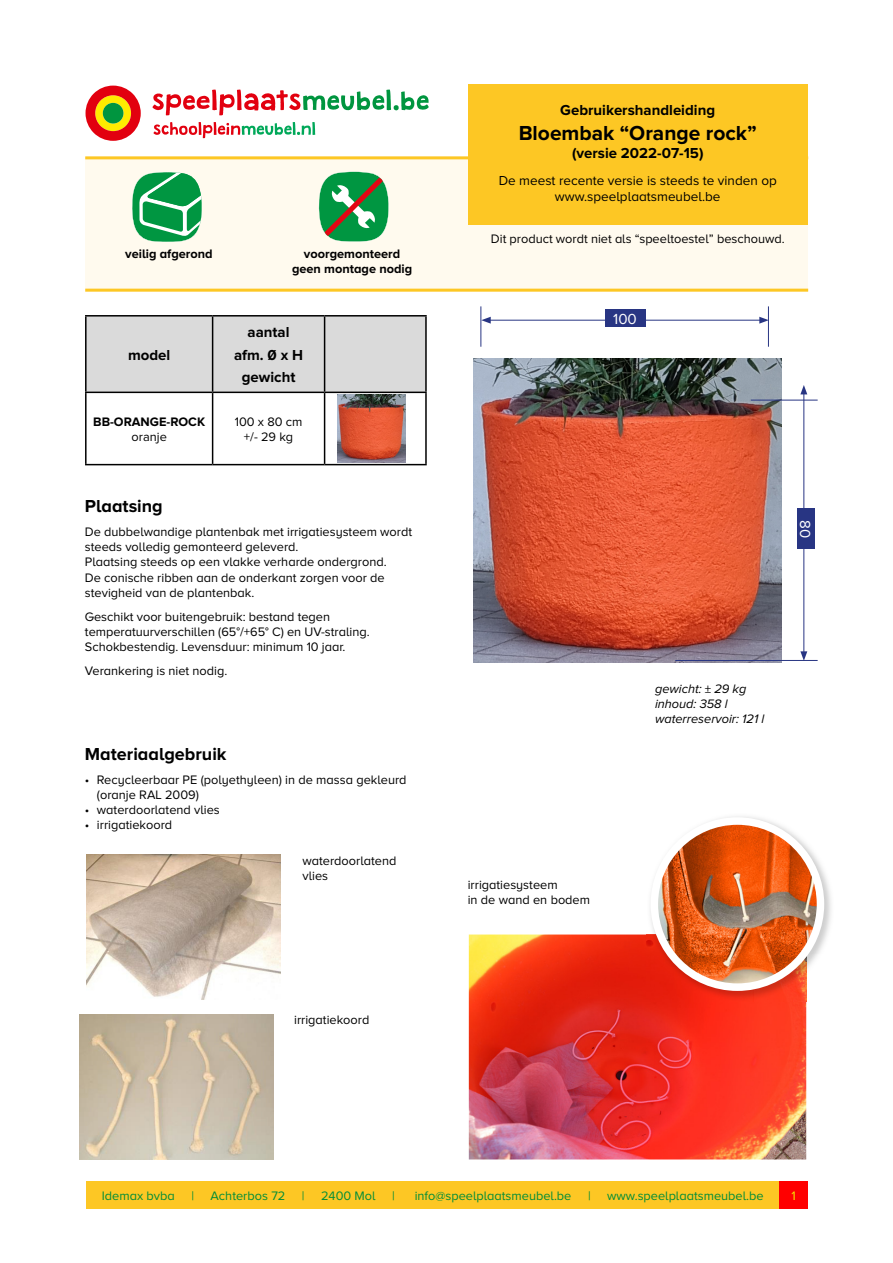
<style>
.page{position:relative;width:893px;height:1263px;background:#fff}
.page>*{position:absolute;margin:0;border:0;box-sizing:border-box;transform-origin:0 0}
.t1{font:700 21px "Proxima Nova";color:#000}
.t2{font:700 18px "Proxima Nova A";color:#000}
.t3{font:15.15px "Proxima Nova A";color:#fff}
.t4{font:700 15px/22.5px "Proxima Nova";color:#000;text-align:center}
.t5{font:13.5px/16.2px "Proxima Nova A";color:#000;text-align:center}
.t6{font:12.75px/15.3px "Proxima Nova A";color:#000}
.t7{font:12.75px "Proxima Nova A";color:#018d38}
.t8{font:700 12.75px/15.3px "Proxima Nova A";color:#000;text-align:center}
.t9{font:italic 12.75px/15.3px "Proxima Nova";color:#000}
.t10{font:12.75px/15.3px "Proxima Nova";color:#000;text-align:center}
.t11{font:700 12.75px "Proxima Nova";color:#000}
.t12{font:12.75px "Proxima Nova A";color:#f2e600}
.s1{font-family:"Proxima Nova A";font-style:normal}
</style>
<div class="page">
<img style="left:87px;top:854px;width:194px;height:146px">
<img style="left:80px;top:1014px;width:194px;height:145px">
<img style="left:469px;top:934px;width:337px;height:225px">
<img style="left:650px;top:816px;width:181px;height:135px">
<img style="left:806px;top:986px;width:1px;height:15px">
<img style="left:646px;top:934px;width:160px;height:67px">
<img style="left:654px;top:821px;width:166px;height:165px">
<div style="left:651px;top:817px;width:173px;height:174px;border:8px solid #fff;border-radius:50%"></div>
<img style="left:473px;top:358px;width:308px;height:304px">
<div style="left:86px;top:1181px;width:693px;height:28px;background:#fdc724"></div>
<div style="left:779px;top:1181px;width:29px;height:28px;background:#f00"></div>
<div style="left:85px;top:157px;width:723px;height:135px;background:#fffaee"></div>
<hr style="left:85px;top:289px;width:723px;height:3px;background:#fdc724">
<hr style="left:85px;top:156px;width:723px;height:3px;background:#fdc724">
<div style="left:468px;top:84px;width:340px;height:140px;background:#fdc724"></div>
<svg style="left:132px;top:172px;width:70px;height:70px;background:#48b274"></svg>
<svg style="left:318px;top:172px;width:71px;height:70px;background:#50a369"></svg>
<div style="left:87px;top:317px;width:338px;height:75px;background:#dadada"></div>
<hr style="left:85px;top:315px;width:128px;height:2px;background:#000">
<hr style="left:85px;top:317px;width:2px;height:75px;background:#000">
<hr style="left:213px;top:315px;width:112px;height:2px;background:#000">
<hr style="left:212px;top:317px;width:1px;height:75px;background:#000">
<hr style="left:325px;top:315px;width:102px;height:2px;background:#000">
<hr style="left:324px;top:317px;width:1px;height:75px;background:#000">
<hr style="left:425px;top:317px;width:2px;height:75px;background:#000">
<hr style="left:85px;top:392px;width:128px;height:1px;background:#000">
<hr style="left:85px;top:393px;width:2px;height:71px;background:#000">
<hr style="left:213px;top:392px;width:112px;height:1px;background:#000">
<hr style="left:212px;top:393px;width:1px;height:71px;background:#000">
<hr style="left:325px;top:392px;width:102px;height:1px;background:#000">
<hr style="left:324px;top:393px;width:1px;height:71px;background:#000">
<hr style="left:425px;top:393px;width:2px;height:71px;background:#000">
<hr style="left:85px;top:464px;width:128px;height:1px;background:#000">
<hr style="left:213px;top:464px;width:112px;height:1px;background:#000">
<hr style="left:325px;top:464px;width:102px;height:1px;background:#000">
<img style="left:337px;top:395px;width:68px;height:67px">
<hr style="left:480px;top:306px;width:1px;height:41px;background:#283583">
<hr style="left:768px;top:306px;width:1px;height:41px;background:#283583">
<hr style="left:488px;top:320px;width:274px;height:1px;background:#283583">
<svg style="left:481px;top:317px;width:10px;height:7px"></svg>
<svg style="left:759px;top:317px;width:9px;height:7px"></svg>
<hr style="left:751px;top:400px;width:67px;height:1px;background:#283583">
<hr style="left:675px;top:660px;width:143px;height:1px;background:#283583">
<hr style="left:803px;top:392px;width:1px;height:262px;background:#283583">
<svg style="left:800px;top:385px;width:7px;height:9px"></svg>
<svg style="left:800px;top:651px;width:7px;height:9px"></svg>
<svg style="left:153px;top:122px;width:162px;height:16px"></svg>
<svg style="left:152px;top:90px;width:277px;height:25px"></svg>
<svg style="left:85px;top:86px;width:56px;height:55px"></svg>
<div style="left:103px;top:103px;width:20px;height:21px;background:#00953f;border-radius:50%"></div>
<div style="left:605px;top:309px;width:40px;height:18px;background:#283583"></div>
<div style="left:797px;top:509px;width:18px;height:40px;background:#283583"></div>
<p class="t4" style="left:560px;top:99px;width:156px">Gebruikershandleiding</p>
<h1 class="t1" style="left:519px;top:121px;width:240px">Bloembak “Orange rock”</h1>
<p class="t4" style="left:572px;top:142px;width:133px">(versie 2022-07-15)</p>
<p class="t5" style="left:499px;top:172px;width:280px">De meest recente versie is steeds te vinden op www.speelplaatsmeubel.be</p>
<p class="t8" style="left:125px;top:246px;width:89px">veilig afgerond</p>
<p class="t8" style="left:292px;top:246px;width:122px">voorgemonteerd geen montage nodig</p>
<p class="t4" style="left:128px;top:344px;width:44px">model</p>
<p class="t11" style="left:93px;top:414px;width:113px">BB-ORANGE-ROCK</p>
<p class="t10" style="left:132px;top:429px;width:37px">oranje</p>
<p class="t4" style="left:234px;top:322px;width:71px">aantal afm. 0 x H gewicht</p>
<p class="t10" style="left:235px;top:414px;width:69px">100 x 80 cm +/- 29 kg</p>
<h2 class="t2" style="left:85px;top:496px;width:79px">Plaatsing</h2>
<p class="t6" style="left:85px;top:524px;width:329px">De dubbelwandige plantenbak met irrigatiesysteem wordt steeds volledig gemonteerd geleverd.<br>Plaatsing steeds op een vlakke verharde ondergrond.<br>De conische ribben aan de onderkant zorgen voor de stevigheid van de plantenbak.</p>
<p class="t6" style="left:85px;top:609px;width:286px">Geschikt voor buitengebruik: bestand tegen temperatuurverschillen (65°/+65° C) en UV-straling.<br>Schokbestendig. Levensduur: minimum 10 jaar.</p>
<p class="t6" style="left:85px;top:663px;width:144px">Verankering is niet nodig.</p>
<h2 class="t2" style="left:85px;top:743px;width:143px">Materiaalgebruik</h2>
<p class="t6" style="left:97px;top:771px;width:311px;text-indent:-12px">• Recycleerbaar PE (polyethyleen) in de massa gekleurd (oranje RAL 2009)</p>
<p class="t6" style="left:85px;top:802px;width:136px">• waterdoorlatend vlies</p>
<p class="t6" style="left:85px;top:817px;width:89px">• irrigatiekoord</p>
<p class="t6" style="left:302px;top:852px;width:96px">waterdoorlatend vlies</p>
<p class="t6" style="left:294px;top:1012px;width:77px">irrigatiekoord</p>
<p class="t6" style="left:491px;top:231px;width:295px">Dit product wordt niet als “speeltoestel” beschouwd.</p>
<p class="t3" style="left:613px;top:310px;width:25px">100</p>
<p class="t6" style="left:468px;top:877px;width:124px">irrigatiesysteem<br>in de wand en bodem</p>
<p class="t3" style="left:814px;top:520px;width:20px;rotate:90deg">80</p>
<p class="t9" style="left:655px;top:681px;width:111px">gewicht: <span class="s1">±</span> 29 kg inhoud: 358 l waterreservoir: 121 l</p>
<p class="t7" style="left:102px;top:1189px;width:74px">Idemax bvba</p>
<p class="t7" style="left:191px;top:1189px;width:4px">|</p>
<p class="t7" style="left:211px;top:1189px;width:76px">Achterbos 72</p>
<p class="t7" style="left:302px;top:1189px;width:4px">|</p>
<p class="t7" style="left:321px;top:1189px;width:56px">2400 Mol</p>
<p class="t7" style="left:392px;top:1189px;width:4px">|</p>
<p class="t7" style="left:415px;top:1189px;width:158px">info@speelplaatsmeubel.be</p>
<p class="t7" style="left:588px;top:1189px;width:4px">|</p>
<p class="t7" style="left:607px;top:1189px;width:158px">www.speelplaatsmeubel.be</p>
<p class="t12" style="left:791px;top:1189px;width:6px">1</p>
</div>
